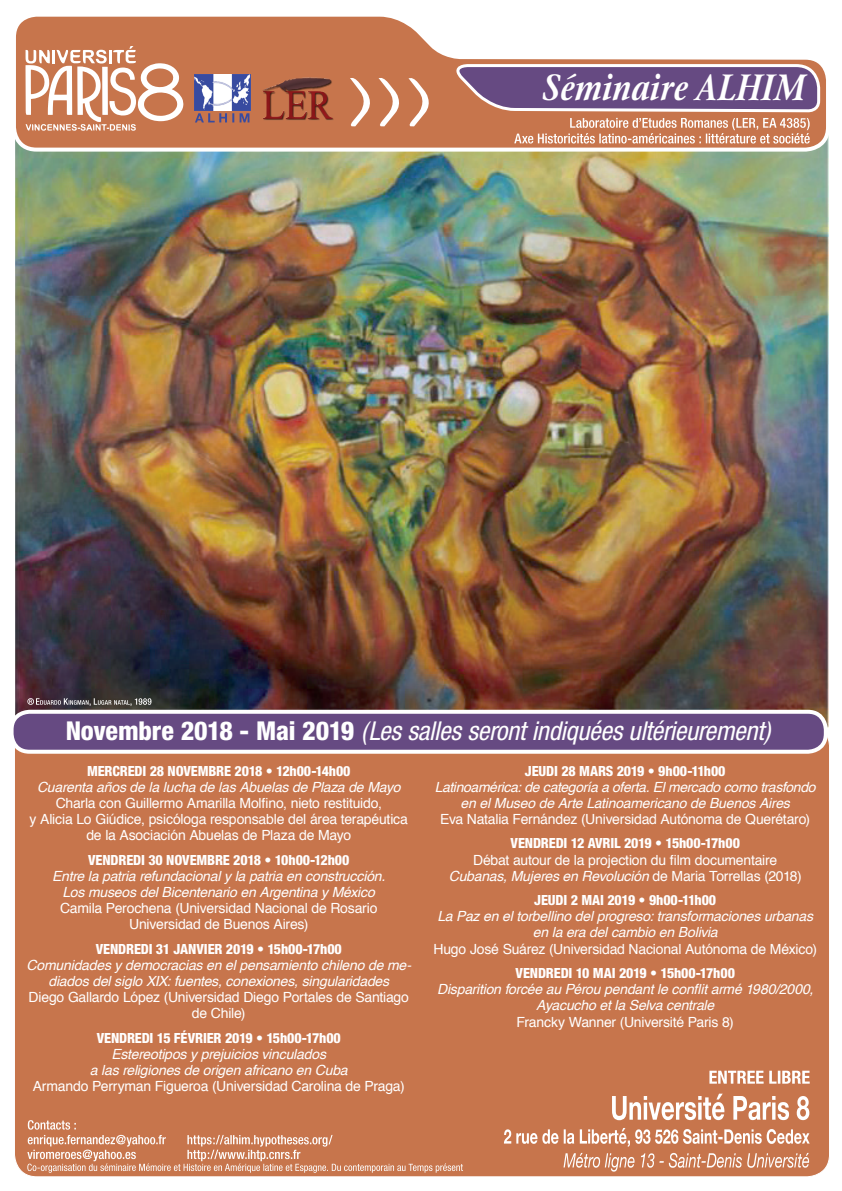
<style>
.page{position:relative;width:842px;height:1191px;background:#fff}
.page>*{position:absolute;margin:0;border:0;box-sizing:border-box;transform-origin:0 0}
.t1{font:italic 600 40px "Stone Print";color:#fff}
.t2{font:italic condensed 26px "Helvetica Neue";letter-spacing:-.01em;color:#fff}
.t3{font:italic 14px/16.1px "Helvetica";letter-spacing:-.015em;color:#fff;text-align:center}
.t4{font:14px/16.1px "Helvetica";letter-spacing:-.015em;color:#fff;text-align:center}
.t5{font:800 condensed 14px "Helvetica Neue";letter-spacing:-.01em;color:#fff}
.s1{font-weight:800;font-style:normal}
.s2{font-style:italic}
</style>
<div class="page">
<img style="left:15px;top:154px;width:814px;height:573px">
<svg style="left:15px;top:16px;width:814px;height:138px"></svg>
<svg style="left:26px;top:46px;width:158px;height:85px"></svg>
<svg style="left:349px;top:78px;width:85px;height:48px"></svg>
<div style="left:14px;top:723px;width:815px;height:453px;background:#c7754c;border-radius:23px"></div>
<div style="left:12px;top:711px;width:814px;height:40px;background:#664a82;border-radius:18px"></div>
<div style="left:10px;top:709px;width:818px;height:44px;border:4px solid #fff;border-radius:18px"></div>
<svg style="left:450px;top:63px;width:372px;height:80px;background:#a0737e"></svg>
<svg style="left:27px;top:698px;width:124px;height:8px"></svg>
<svg style="left:709px;top:1070px;width:101px;height:13px"></svg>
<svg style="left:563px;top:1152px;width:246px;height:19px"></svg>
<svg style="left:504px;top:1128px;width:306px;height:18px"></svg>
<svg style="left:612px;top:1093px;width:197px;height:27px"></svg>
<img style="left:262px;top:76px;width:77px;height:47px">
<img style="left:194px;top:75px;width:56px;height:35px">
<svg style="left:195px;top:113px;width:54px;height:9px"></svg>
<svg style="left:27px;top:1120px;width:436px;height:52px"></svg>
<h1 class="t1" style="left:542px;top:63px;width:265px">Séminaire ALHIM</h1>
<h2 class="t2" style="left:66px;top:716px;width:706px"><span class="s1">Novembre 2018 - Mai 2019</span> (Les salles seront indiquées ultérieurement)</h2>
<p class="t5" style="left:87px;top:762px;width:265px">MERCREDI 28 NOVEMBRE 2018 • 12h00-14h00</p>
<p class="t3" style="left:37px;top:779px;width:365px">Cuarenta años de la lucha de las Abuelas de Plaza de Mayo</p>
<p class="t4" style="left:30px;top:795px;width:380px">Charla con Guillermo Amarilla Molfino, nieto restituido,<br>y Alicia Lo Giúdice, psicóloga responsable del área terapéutica de la Asociación Abuelas de Plaza de Mayo</p>
<p class="t5" style="left:88px;top:851px;width:263px">VENDREDI 30 NOVEMBRE 2018 • 10h00-12h00</p>
<p class="t3" style="left:52px;top:868px;width:335px">Entre la patria refundacional y la patria en construcción.<br>Los museos del Bicentenario en Argentina y México</p>
<p class="t4" style="left:60px;top:900px;width:319px">Camila Perochena (Universidad Nacional de Rosario<br>Universidad de Buenos Aires)</p>
<p class="t5" style="left:96px;top:940px;width:248px">VENDREDI 31 JANVIER 2019 • 15h00-17h00</p>
<p class="t3" style="left:27px;top:957px;width:386px">Comunidades y democracias en el pensamiento chileno de me&shy;diados del siglo XIX: fuentes, conexiones, singularidades</p>
<p class="t4" style="left:29px;top:989px;width:382px">Diego Gallardo López (Universidad Diego Portales de Santiago de Chile)</p>
<p class="t5" style="left:97px;top:1029px;width:246px">VENDREDI 15 FÉVRIER 2019 • 15h00-17h00</p>
<p class="t3" style="left:90px;top:1046px;width:259px">Estereotipos y prejuicios vinculados<br>a las religiones de origen africano en Cuba</p>
<p class="t4" style="left:33px;top:1078px;width:373px">Armando Perryman Figueroa (Universidad Carolina de Praga)</p>
<p class="t5" style="left:525px;top:762px;width:202px">JEUDI 28 MARS 2019 • 9h00-11h00</p>
<p class="t3" style="left:435px;top:779px;width:382px">Latinoamérica: de categoría a oferta. El mercado como trasfondo en el Museo de Arte Latinoamericano de Buenos Aires</p>
<p class="t4" style="left:440px;top:811px;width:372px">Eva Natalia Fernández (Universidad Autónoma de Querétaro)</p>
<p class="t5" style="left:510px;top:834px;width:231px">VENDREDI 12 AVRIL 2019 • 15h00-17h00</p>
<p class="t4" style="left:449px;top:852px;width:354px">Débat autour de la projection du film documentaire<br><span class="s2">Cubanas, Mujeres en Revolución</span> de Maria Torrellas (2018)</p>
<p class="t5" style="left:534px;top:891px;width:183px">JEUDI 2 MAI 2019 • 9h00-11h00</p>
<p class="t3" style="left:437px;top:908px;width:377px">La Paz en el torbellino del progreso: transformaciones urbanas en la era del cambio en Bolivia</p>
<p class="t4" style="left:433px;top:941px;width:385px">Hugo José Suárez (Universidad Nacional Autónoma de México)</p>
<p class="t5" style="left:516px;top:964px;width:221px">VENDREDI 10 MAI 2019 • 15h00-17h00</p>
<p class="t3" style="left:437px;top:981px;width:378px">Disparition forcée au Pérou pendant le conflit armé 1980/2000,<br>Ayacucho et la Selva centrale</p>
<p class="t4" style="left:517px;top:1014px;width:219px">Francky Wanner (Université Paris 8)</p>
</div>
